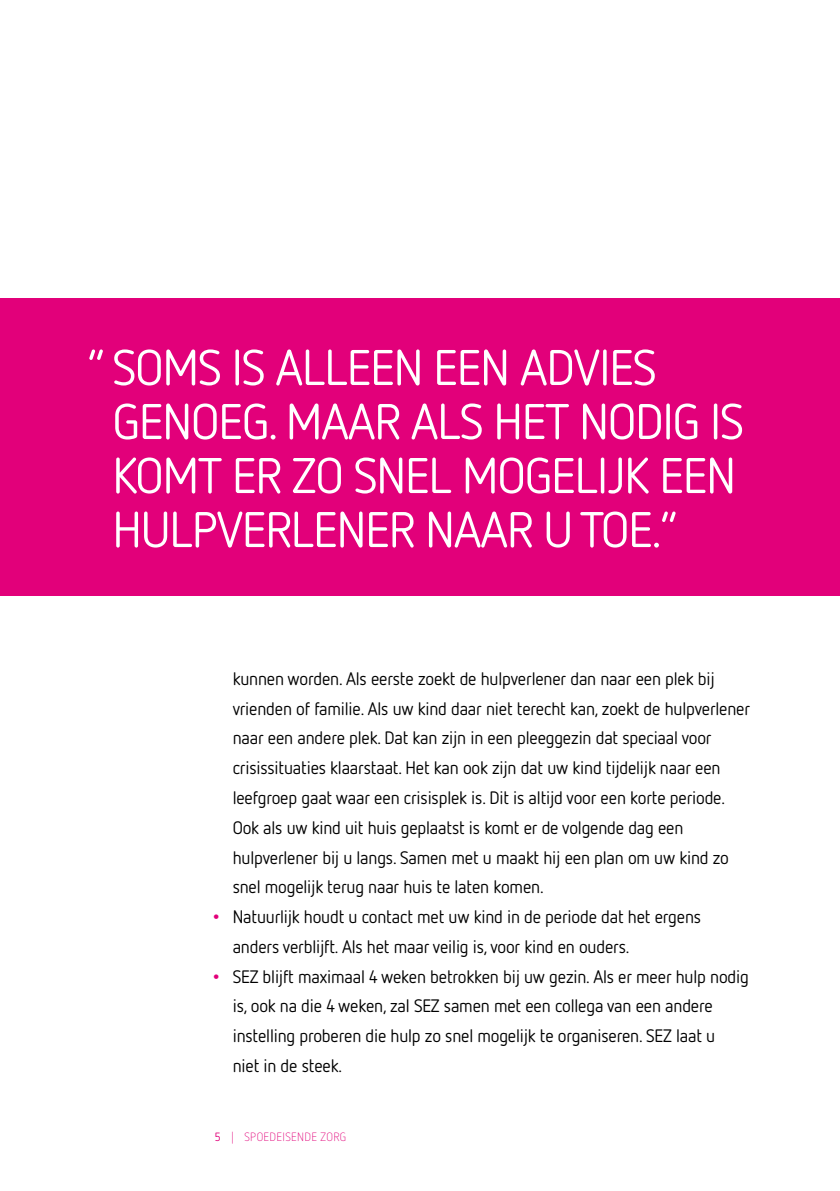
<style>
.page{position:relative;width:840px;height:1191px;background:#fff}
.page>*{position:absolute;margin:0;border:0;box-sizing:border-box;transform-origin:0 0}
.t1{font:50px/54px "Netto OT";letter-spacing:-.02em;color:#fff}
.t2{font:700 20px "Netto OT";color:#e2007a}
.t3{font:18px/29.8px "Netto OT";letter-spacing:-.01em;color:#000}
.t4{font:300 12px "Netto OT";letter-spacing:.03em;color:#e2007a}
.s1{font-weight:400}
</style>
<div class="page">
<div style="left:0;top:298px;width:839px;height:297px;background:#e2007a"></div>
<h1 class="t1" style="left:112px;top:339px;width:632px;text-indent:-26px">“ SOMS IS ALLEEN EEN ADVIES<br>GENOEG. MAAR ALS HET NODIG IS<br>KOMT ER ZO SNEL MOGELIJK EEN<br>HULPVERLENER NAAR U TOE.”</h1>
<p class="t2" style="left:211px;top:903px;width:12px">•</p>
<p class="t2" style="left:211px;top:963px;width:12px">•</p>
<p class="t3" style="left:232px;top:663px;width:518px">kunnen worden. Als eerste zoekt de hulpverlener dan naar een plek bij vrienden of familie. Als uw kind daar niet terecht kan, zoekt de hulpverlener naar een andere plek. Dat kan zijn in een pleeggezin dat speciaal voor crisissituaties klaarstaat. Het kan ook zijn dat uw kind tijdelijk naar een leefgroep gaat waar een crisisplek is. Dit is altijd voor een korte periode.<br>Ook als uw kind uit huis geplaatst is komt er de volgende dag een hulpverlener bij u langs. Samen met u maakt hij een plan om uw kind zo snel mogelijk terug naar huis te laten komen.<br>Natuurlijk houdt u contact met uw kind in de periode dat het ergens anders verblijft. Als het maar veilig is, voor kind en ouders.<br>SEZ blijft maximaal 4 weken betrokken bij uw gezin. Als er meer hulp nodig is, ook na die 4 weken, zal SEZ samen met een collega van een andere instelling proberen die hulp zo snel mogelijk te organiseren. SEZ laat u<br>niet in de steek.</p>
<p class="t4" style="left:215px;top:1129px;width:133px"><span class="s1">5</span> | SPOEDEISENDE ZORG</p>
</div>
